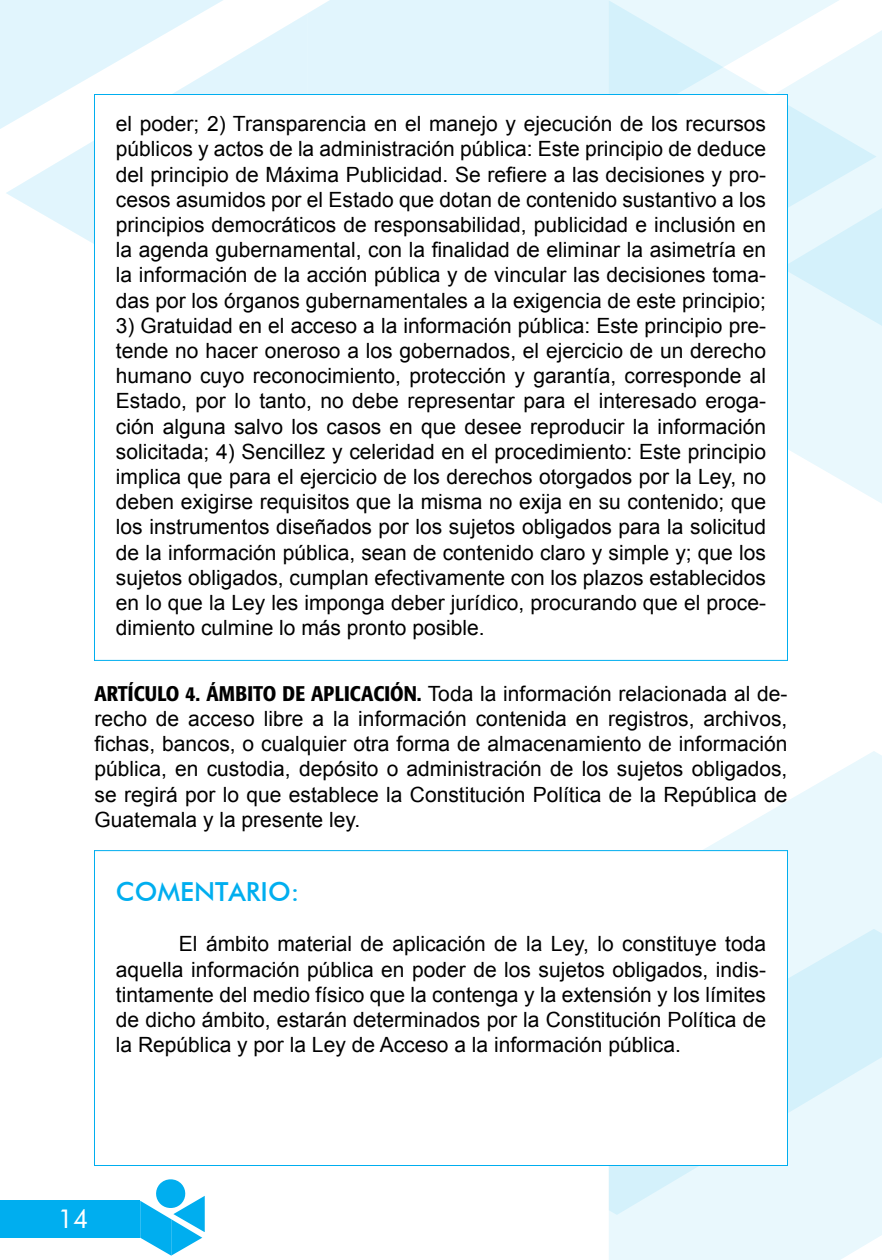
<style>
.page{position:relative;width:882px;height:1260px;background:#fff}
.page>*{position:absolute;margin:0;border:0;box-sizing:border-box;transform-origin:0 0}
.COMENTARIO{font:500 26.25px "Futura BT";color:#00aeef}
.t1{font:26.25px "Futura BT";color:#fff}
.CUERPO_2{font:21px/25.2px "Arial";color:#000;text-align:justify}
.ARTÍCULO{font:21px/25.2px "Arial";color:#000;text-align:justify}
.s1{font-family:"Formata";font-weight:500;font-stretch:condensed}
</style>
<div class="page">
<div style="left:609px;top:1215px;width:265px;height:45px;background:#e9f8fd"></div>
<svg style="left:609px;top:751px;width:265px;height:464px;fill:#e9f8fd"></svg>
<svg style="left:874px;top:751px;width:8px;height:489px;background:#e3f6fc"></svg>
<div style="left:0;top:0;width:223px;height:129px;background:#e1f5fd"></div>
<div style="left:307px;top:0;width:302px;height:94px;background:#e1f5fd"></div>
<svg style="left:6px;top:14px;width:301px;height:230px;fill:#e1f5fd"></svg>
<svg style="left:609px;top:0;width:268px;height:200px;fill:#e9f8fd"></svg>
<svg style="left:788px;top:200px;width:94px;height:303px;background:#e6f7fc"></svg>
<div style="left:0;top:1200px;width:139px;height:38px;background:#00aeef"></div>
<svg style="left:140px;top:1179px;width:65px;height:77px"></svg>
<div style="left:94px;top:850px;width:694px;height:316px;background:#fff;border:1px solid #00aeef"></div>
<div style="left:94px;top:94px;width:694px;height:567px;background:#fff;border:1px solid #00aeef"></div>
<p class="CUERPO_2" style="left:116px;top:111px;width:652px">el poder; 2) Transparencia en el manejo y ejecución de los recursos públicos y actos de la administración pública: Este principio de deduce del principio de Máxima Publicidad. Se refiere a las decisiones y pro&shy;cesos asumidos por el Estado que dotan de contenido sustantivo a los principios democráticos de responsabilidad, publicidad e inclusión en la agenda gubernamental, con la finalidad de eliminar la asimetría en la información de la acción pública y de vincular las decisiones toma&shy;das por los órganos gubernamentales a la exigencia de este principio;</p>
<p class="CUERPO_2" style="left:116px;top:313px;width:652px">3) Gratuidad en el acceso a la información pública: Este principio pre&shy;tende no hacer oneroso a los gobernados, el ejercicio de un derecho humano cuyo reconocimiento, protección y garantía, corresponde al Estado, por lo tanto, no debe representar para el interesado eroga&shy;ción alguna salvo los casos en que desee reproducir la información solicitada; 4) Sencillez y celeridad en el procedimiento: Este principio implica que para el ejercicio de los derechos otorgados por la Ley, no deben exigirse requisitos que la misma no exija en su contenido; que los instrumentos diseñados por los sujetos obligados para la solicitud de la información pública, sean de contenido claro y simple y; que los sujetos obligados, cumplan efectivamente con los plazos establecidos en lo que la Ley les imponga deber jurídico, procurando que el proce&shy;dimiento culmine lo más pronto posible.</p>
<p class="ARTÍCULO" style="left:94px;top:681px;width:694px"><span class="s1">ARTÍCULO 4. ÁMBITO DE APLICACIÓN.</span> Toda la información relacionada al de&shy;recho de acceso libre a la información contenida en registros, archivos, fichas, bancos, o cualquier otra forma de almacenamiento de información pública, en custodia, depósito o administración de los sujetos obligados, se regirá por lo que establece la Constitución Política de la República de Guatemala y la presente ley.</p>
<p class="COMENTARIO" style="left:116px;top:876px;width:185px">COMENTARIO:</p>
<p class="CUERPO_2" style="left:116px;top:932px;width:652px;text-indent:63px">El ámbito material de aplicación de la Ley, lo constituye toda aquella información pública en poder de los sujetos obligados, indis&shy;tintamente del medio físico que la contenga y la extensión y los límites de dicho ámbito, estarán determinados por la Constitución Política de la República y por la Ley de Acceso a la información pública.</p>
<p class="t1" style="left:58px;top:1203px;width:32px">14</p>
</div>
